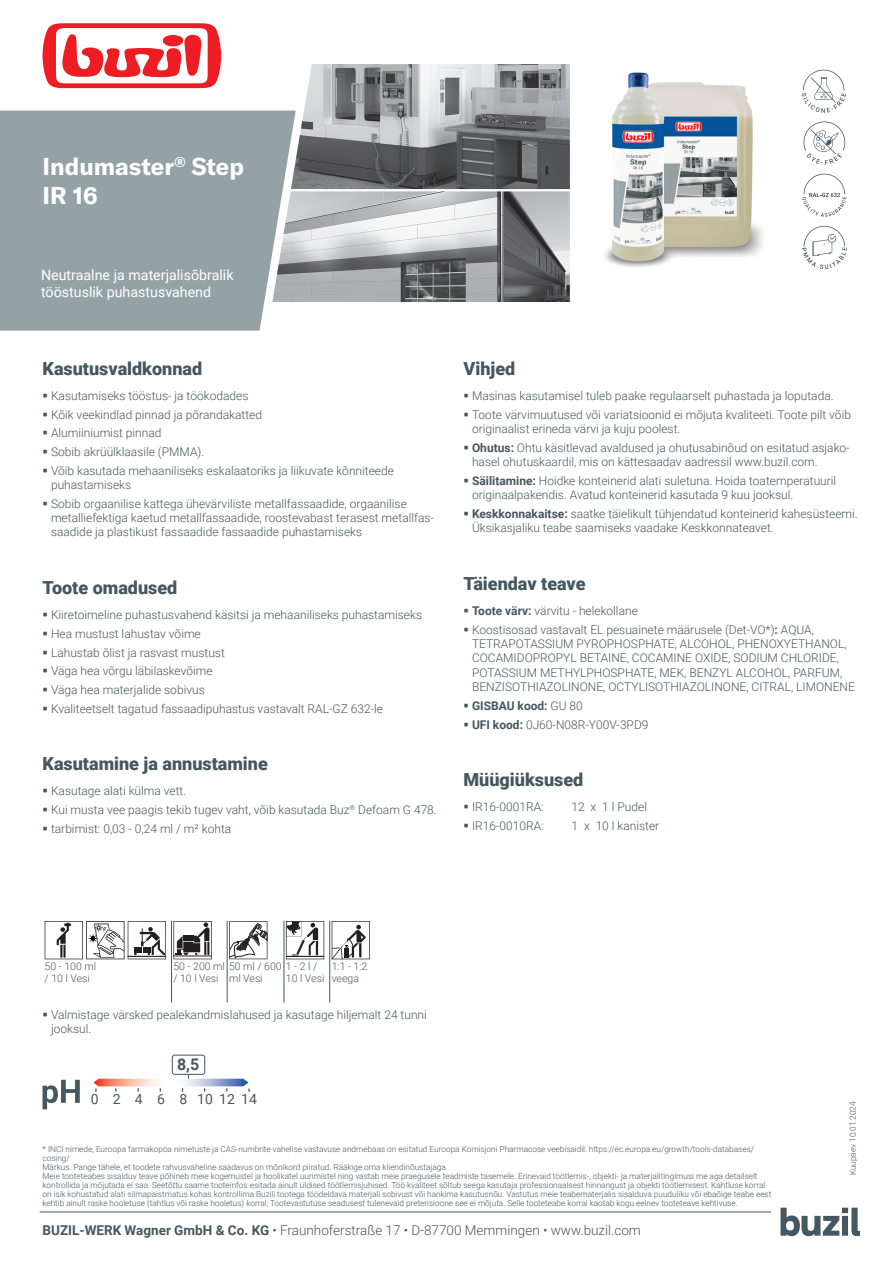
<style>
.page{position:relative;width:893px;height:1263px;background:#fff}
.page>*{position:absolute;margin:0;border:0;box-sizing:border-box;transform-origin:0 0}
.t1{font:700 24px/28.8px "GT America LCG";color:#fff}
.t2{font:900 18px "Roboto";color:#455760}
.t3{font:700 16.05px "Roboto";color:#455760}
.t4{font:14.25px/17.1px "Roboto";color:#fff}
.t5{font:13.95px "Roboto";color:#455760}
.t6{font:300 13.5px "Roboto";color:#455760}
.t7{font:300 12px/14.4px "Roboto";color:#455760}
.t8{font:700 12px "Roboto";color:#455760}
.t9{font:300 10.5px/12.6px "Roboto";color:#455760}
.t10{font:300 8.25px/9px "Roboto";color:#455760}
.s1{font-weight:700}
.s2{font-weight:300}
</style>
<div class="page">
<img style="left:269px;top:64px;width:300px;height:238px">
<svg style="left:801px;top:69px;width:45px;height:44px"></svg>
<svg style="left:803px;top:121px;width:42px;height:44px"></svg>
<svg style="left:802px;top:174px;width:44px;height:43px"></svg>
<svg style="left:802px;top:226px;width:45px;height:43px"></svg>
<svg style="left:43px;top:23px;width:178px;height:65px"></svg>
<div style="left:0;top:111px;width:296px;height:220px;background:#95a2a5"></div>
<svg style="left:45px;top:921px;width:121px;height:38px"></svg>
<svg style="left:173px;top:921px;width:39px;height:38px"></svg>
<hr style="left:171px;top:921px;width:1px;height:81px;background:#455760">
<svg style="left:229px;top:921px;width:38px;height:38px"></svg>
<hr style="left:227px;top:921px;width:1px;height:81px;background:#455760">
<svg style="left:286px;top:921px;width:38px;height:38px"></svg>
<hr style="left:284px;top:921px;width:1px;height:81px;background:#455760">
<svg style="left:332px;top:921px;width:38px;height:38px"></svg>
<hr style="left:329px;top:921px;width:1px;height:81px;background:#455760">
<hr style="left:40px;top:1212px;width:731px;height:1px;background:#455760">
<svg style="left:780px;top:1208px;width:80px;height:28px"></svg>
<img style="left:604px;top:72px;width:159px;height:195px">
<svg style="left:43px;top:1080px;width:37px;height:29px"></svg>
<svg style="left:94px;top:1075px;width:156px;height:17px"></svg>
<div style="left:172px;top:1054px;width:33px;height:21px;border:1px solid #455760;border-radius:2px"></div>
<h1 class="t1" style="left:43px;top:152px;width:203px">Indumaster<sup>®</sup> Step<br>IR 16</h1>
<p class="t4" style="left:41px;top:266px;width:194px">Neutraalne ja materjalisõbralik tööstuslik puhastusvahend</p>
<h2 class="t2" style="left:43px;top:356px;width:161px">Kasutusvaldkonnad</h2>
<p class="t7" style="left:43px;top:388px;width:207px">▪ Kasutamiseks tööstus- ja töökodades</p>
<p class="t7" style="left:43px;top:407px;width:221px">▪ Kõik veekindlad pinnad ja põrandakatted</p>
<p class="t7" style="left:43px;top:425px;width:120px">▪ Alumiiniumist pinnad</p>
<p class="t7" style="left:43px;top:444px;width:163px">▪ Sobib akrüülklaasile (PMMA).</p>
<p class="t7" style="left:51px;top:463px;width:344px;text-indent:-9px">▪ Võib kasutada mehaaniliseks eskalaatoriks ja liikuvate kõnniteede puhastamiseks</p>
<p class="t7" style="left:51px;top:496px;width:384px;text-indent:-9px">▪ Sobib orgaanilise kattega ühevärviliste metallfassaadide, orgaanilise metalliefektiga kaetud metallfassaadide, roostevabast terasest metallfas&shy;saadide ja plastikust fassaadide fassaadide puhastamiseks</p>
<h2 class="t2" style="left:43px;top:575px;width:136px">Toote omadused</h2>
<p class="t7" style="left:43px;top:607px;width:381px">▪ Kiiretoimeline puhastusvahend käsitsi ja mehaaniliseks puhastamiseks</p>
<p class="t7" style="left:43px;top:626px;width:160px">▪ Hea mustust lahustav võime</p>
<p class="t7" style="left:43px;top:645px;width:184px">▪ Lahustab õlist ja rasvast mustust</p>
<p class="t7" style="left:43px;top:663px;width:172px">▪ Väga hea võrgu läbilaskevõime</p>
<p class="t7" style="left:43px;top:682px;width:164px">▪ Väga hea materjalide sobivus</p>
<p class="t7" style="left:43px;top:701px;width:342px">▪ Kvaliteetselt tagatud fassaadipuhastus vastavalt RAL-GZ 632-le</p>
<h2 class="t2" style="left:43px;top:751px;width:227px">Kasutamine ja annustamine</h2>
<p class="t7" style="left:43px;top:783px;width:145px">▪ Kasutage alati külma vett.</p>
<p class="t7" style="left:43px;top:802px;width:396px">▪ Kui musta vee paagis tekib tugev vaht, võib kasutada Buz<sup>®</sup> Defoam G 478.</p>
<p class="t7" style="left:43px;top:821px;width:190px">▪ tarbimist: 0,03 - 0,24 ml / m² kohta</p>
<h2 class="t2" style="left:463px;top:356px;width:53px">Vihjed</h2>
<p class="t7" style="left:463px;top:388px;width:372px">▪ Masinas kasutamisel tuleb paake regulaarselt puhastada ja loputada.</p>
<p class="t7" style="left:472px;top:407px;width:380px;text-indent:-9px">▪ Toote värvimuutused või variatsioonid ei mõjuta kvaliteeti. Toote pilt võib originaalist erineda värvi ja kuju poolest.</p>
<p class="t7" style="left:472px;top:440px;width:379px;text-indent:-9px">▪ <span class="s1">Ohutus:</span> Ohtu käsitlevad avaldused ja ohutusabinõud on esitatud asjako&shy;hasel ohutuskaardil, mis on kättesaadav aadressil www.buzil.com.</p>
<p class="t7" style="left:472px;top:473px;width:366px;text-indent:-9px">▪ <span class="s1">Säilitamine:</span> Hoidke konteinerid alati suletuna. Hoida toatemperatuuril originaalpakendis. Avatud konteinerid kasutada 9 kuu jooksul.</p>
<p class="t7" style="left:472px;top:506px;width:387px;text-indent:-9px">▪ <span class="s1">Keskkonnakaitse:</span> saatke täielikult tühjendatud konteinerid kahesüsteemi.<br>Üksikasjaliku teabe saamiseks vaadake Keskkonnateavet.</p>
<h2 class="t2" style="left:463px;top:571px;width:124px">Täiendav teave</h2>
<p class="t7" style="left:463px;top:603px;width:176px">▪ <span class="s1">Toote värv:</span> värvitu - helekollane</p>
<p class="t7" style="left:472px;top:622px;width:384px;text-indent:-9px">▪ Koostisosad vastavalt EL pesuainete määrusele (Det-VO*)<span class="s1">:</span> AQUA, TETRAPOTASSIUM PYROPHOSPHATE, ALCOHOL, PHENOXYETHANOL, COCAMIDOPROPYL BETAINE, COCAMINE OXIDE, SODIUM CHLORIDE, POTASSIUM METHYLPHOSPHATE, MEK, BENZYL ALCOHOL, PARFUM, BENZISOTHIAZOLINONE, OCTYLISOTHIAZOLINONE, CITRAL, LIMONENE</p>
<p class="t8" style="left:463px;top:697px;width:121px">▪ GISBAU kood: <span class="s2">GU 80</span></p>
<p class="t7" style="left:463px;top:717px;width:187px">▪ <span class="s1">UFI kood:</span> 0J60-N08R-Y00V-3PD9</p>
<h2 class="t2" style="left:463px;top:767px;width:121px">Müügiüksused</h2>
<p class="t7" style="left:463px;top:799px;width:82px">▪ IR16-0001RA:</p>
<p class="t7" style="left:571px;top:799px;width:77px">12 x 1 l Pudel</p>
<p class="t7" style="left:463px;top:818px;width:82px">▪ IR16-0010RA:</p>
<p class="t7" style="left:571px;top:818px;width:89px">1 x 10 l kanister</p>
<p class="t9" style="left:45px;top:959px;width:53px">50 - 100 ml / 10 l Vesi</p>
<p class="t9" style="left:173px;top:959px;width:145px">50 - 200 ml 50 ml / 600 1 - 2 l / / 10 l Vesi</p>
<p class="t9" style="left:332px;top:959px;width:37px">1:1 - 1:2 veega</p>
<p class="t7" style="left:51px;top:1007px;width:377px;text-indent:-9px">▪ Valmistage värsked pealekandmislahused ja kasutage hiljemalt 24 tunni jooksul.</p>
<p class="t9" style="left:229px;top:972px;width:35px">ml Vesi</p>
<p class="t9" style="left:286px;top:972px;width:40px">10 l Vesi</p>
<h3 class="t3" style="left:177px;top:1052px;width:24px">8,5</h3>
<p class="t5" style="left:91px;top:1089px;width:168px">0 2 4 6 8 101214</p>
<p class="t10" style="left:43px;top:1144px;width:730px">* INCI nimede, Euroopa farmakopöa nimetuste ja CAS-numbrite vahelise vastavuse andmebaas on esitatud Euroopa Komisjoni Pharmacose veebisaidil: https://ec.europa.eu/growth/tools-databases/ cosing/<br>Märkus. Pange tähele, et toodete rahvusvaheline saadavus on mõnikord piiratud. Rääkige oma kliendinõustajaga.<br>Meie tooteteabes sisalduv teave põhineb meie kogemustel ja hoolikatel uurimistel ning vastab meie praegusele teadmiste tasemele. Erinevaid töötlemis-, objekti- ja materjalitingimusi me aga detailselt kontrollida ja mõjutada ei saa. Seetõttu saame tooteinfos esitada ainult üldised töötlemisjuhised. Töö kvaliteet sõltub seega kasutaja professionaalsest hinnangust ja objekti töötlemisest. Kahtluse korral on isik kohustatud alati silmapaistmatus kohas kontrollima Buzili tootega töödeldava materjali sobivust või hankima kasutusnõu. Vastutus meie teabematerjalis sisalduva puuduliku või ebaõige teabe eest kehtib ainult raske hooletuse (tahtlus või raske hooletus) korral; Tootevastutuse seadusest tulenevaid pretensioone see ei mõjuta. Selle tooteteabe korral kaotab kogu eelnev tooteteave kehtivuse.</p>
<p class="t6" style="left:43px;top:1221px;width:600px"><span class="s1">BUZIL-WERK Wagner GmbH &amp; Co. KG</span> • Fraunhoferstraße 17 • D-87700 Memmingen • www.buzil.com</p>
<p class="t10" style="left:848px;top:1175px;width:75px;rotate:-90deg">Kuupäev 10.01.2024</p>
</div>
